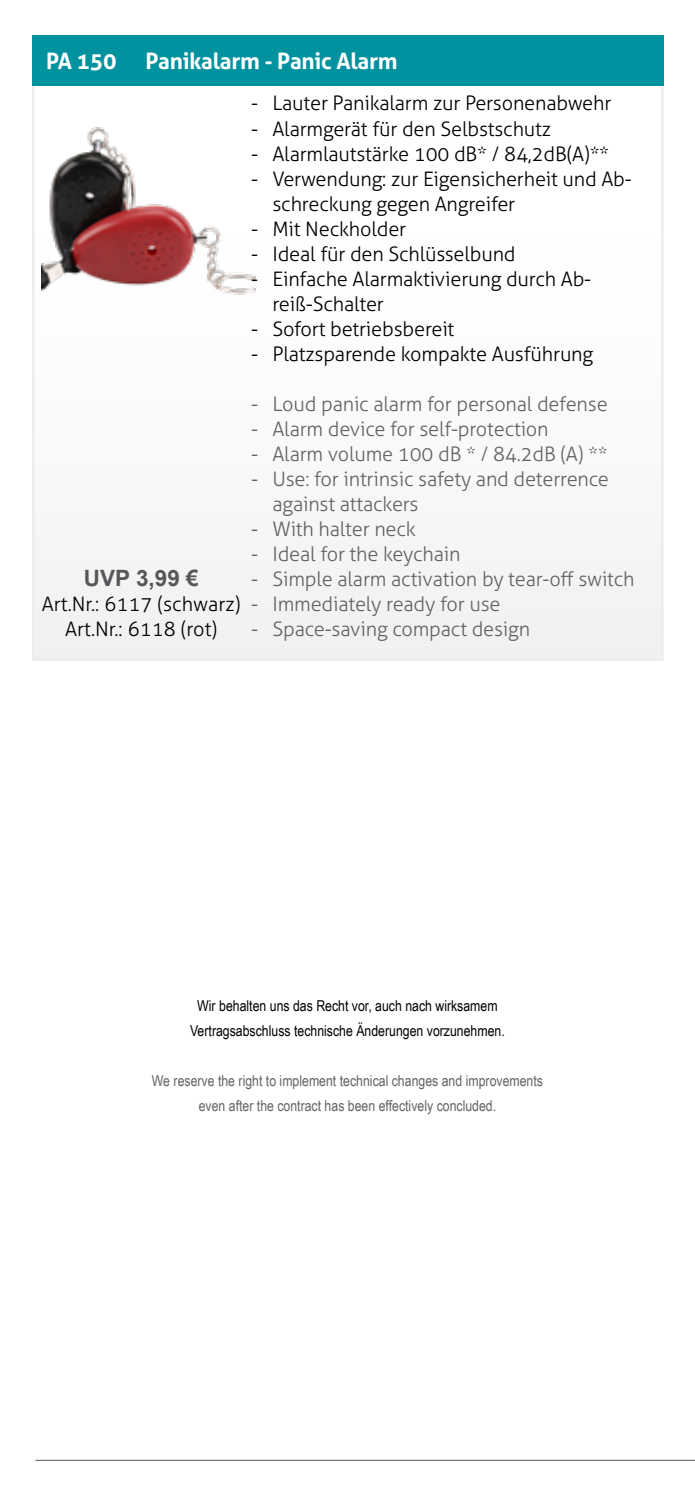
<style>
.page{position:relative;width:695px;height:1489px;background:#fff}
.page>*{position:absolute;margin:0;border:0;box-sizing:border-box;transform-origin:0 0}
.t1{font:700 22.5px "Aller";letter-spacing:-.01em;color:#fff}
.t2{font:700 22.5px "Arial";color:#56575a}
.t3{font:300 20px/25px "Aller";letter-spacing:-.01em;color:#000}
.t4{font:300 20px/25px "Aller";letter-spacing:-.01em;color:#646363}
.t5{font:15px/25px "Arial Narrow";color:#646363;text-align:center}
.t6{font:15px/25px "Arial Narrow";color:#000;text-align:center}
</style>
<div class="page">
<hr style="left:35px;top:1459px;width:658px;height:1px;background:#56575a">
<div style="left:33px;top:73px;width:629px;height:586px;background:#fbfbfb"></div>
<div style="left:32px;top:35px;width:631px;height:51px;background:#00929e"></div>
<img style="left:42px;top:127px;width:213px;height:168px">
<p class="t1" style="left:46px;top:47px;width:72px">PA 150</p>
<p class="t1" style="left:145px;top:47px;width:254px">Panikalarm - Panic Alarm</p>
<p class="t2" style="left:84px;top:563px;width:116px">UVP 3,99 €</p>
<p class="t3" style="left:42px;top:591px;width:200px;text-align:center">Art.Nr.: 6117 (schwarz)<br>Art.Nr.: 6118 (rot)</p>
<p class="t3" style="left:251px;top:91px;width:361px">- Lauter Panikalarm zur Personenabwehr</p>
<p class="t3" style="left:251px;top:116px;width:301px">- Alarmgerät für den Selbstschutz</p>
<p class="t3" style="left:251px;top:141px;width:359px">- Alarmlautstärke 100 dB* / 84,2dB(A)**</p>
<p class="t3" style="left:272px;top:166px;width:361px;text-indent:-21px">- Verwendung: zur Eigensicherheit und Ab&shy;schreckung gegen Angreifer</p>
<p class="t3" style="left:251px;top:216px;width:156px">- Mit Neckholder</p>
<p class="t3" style="left:251px;top:241px;width:266px">- Ideal für den Schlüsselbund</p>
<p class="t3" style="left:272px;top:266px;width:320px;text-indent:-21px">- Einfache Alarmaktivierung durch Ab&shy;reiß-Schalter</p>
<p class="t3" style="left:251px;top:316px;width:205px">- Sofort betriebsbereit</p>
<p class="t3" style="left:251px;top:341px;width:343px">- Platzsparende kompakte Ausführung</p>
<p class="t4" style="left:251px;top:391px;width:358px">- Loud panic alarm for personal defense</p>
<p class="t4" style="left:251px;top:416px;width:299px">- Alarm device for self-protection</p>
<p class="t4" style="left:251px;top:441px;width:358px">- Alarm volume 100 dB * / 84.2dB (A) **</p>
<p class="t4" style="left:272px;top:466px;width:338px;text-indent:-21px">- Use: for intrinsic safety and deterrence against attackers</p>
<p class="t4" style="left:251px;top:516px;width:166px">- With halter neck</p>
<p class="t4" style="left:251px;top:541px;width:211px">- Ideal for the keychain</p>
<p class="t4" style="left:251px;top:566px;width:385px">- Simple alarm activation by tear-off switch</p>
<p class="t4" style="left:251px;top:591px;width:251px">- Immediately ready for use</p>
<p class="t4" style="left:251px;top:616px;width:280px">- Space-saving compact design</p>
<p class="t6" style="left:190px;top:992px;width:316px">Wir behalten uns das Recht vor, auch nach wirksamem<br>Vertragsabschluss technische Änderungen vorzunehmen.</p>
<p class="t5" style="left:152px;top:1067px;width:392px">We reserve the right to implement technical changes and improvements even after the contract has been effectively concluded.</p>
</div>
